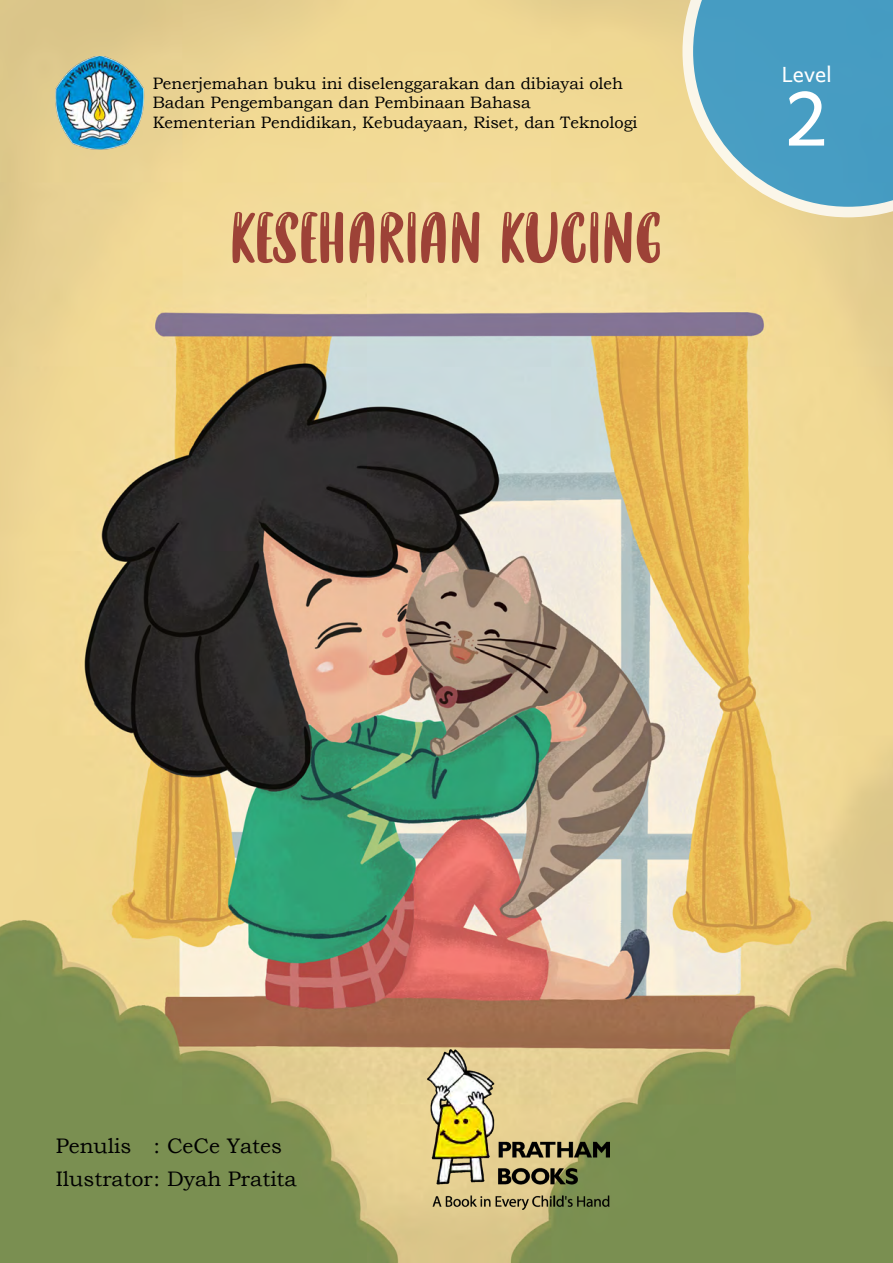
<style>
.page{position:relative;width:893px;height:1263px;background:#fff}
.page>*{position:absolute;margin:0;border:0;box-sizing:border-box;transform-origin:0 0}
.t1{font:75px "Andika";color:#fff}
.t2{font:67.5px "balloons";color:#9d4237}
.t3{font:21px/33px "Bookman Old Style";color:#000}
.t4{font:21px "Andika";color:#fff}
.t5{font:16.5px/19.8px "Bookman Old Style";color:#000}
</style>
<div class="page">
<img style="left:0;top:0;width:893px;height:1263px">
<img style="left:56px;top:56px;width:92px;height:93px">
<img style="left:427px;top:1049px;width:183px;height:161px">
<svg style="left:677px;top:0;width:216px;height:219px;background:#70adbd"></svg>
<p class="t5" style="left:153px;top:73px;width:486px">Penerjemahan buku ini diselenggarakan dan dibiayai oleh<br>Badan Pengembangan dan Pembinaan Bahasa<br>Kementerian Pendidikan, Kebudayaan, Riset, dan Teknologi</p>
<h2 class="t2" style="left:230px;top:201px;width:433px">KESEHARIAN KUCING</h2>
<p class="t4" style="left:782px;top:62px;width:52px">Level</p>
<h1 class="t1" style="left:784px;top:76px;width:45px">2</h1>
<p class="t3" style="left:56px;top:1130px;width:243px">Penulis : CeCe Yates<br>Ilustrator: Dyah Pratita</p>
</div>
